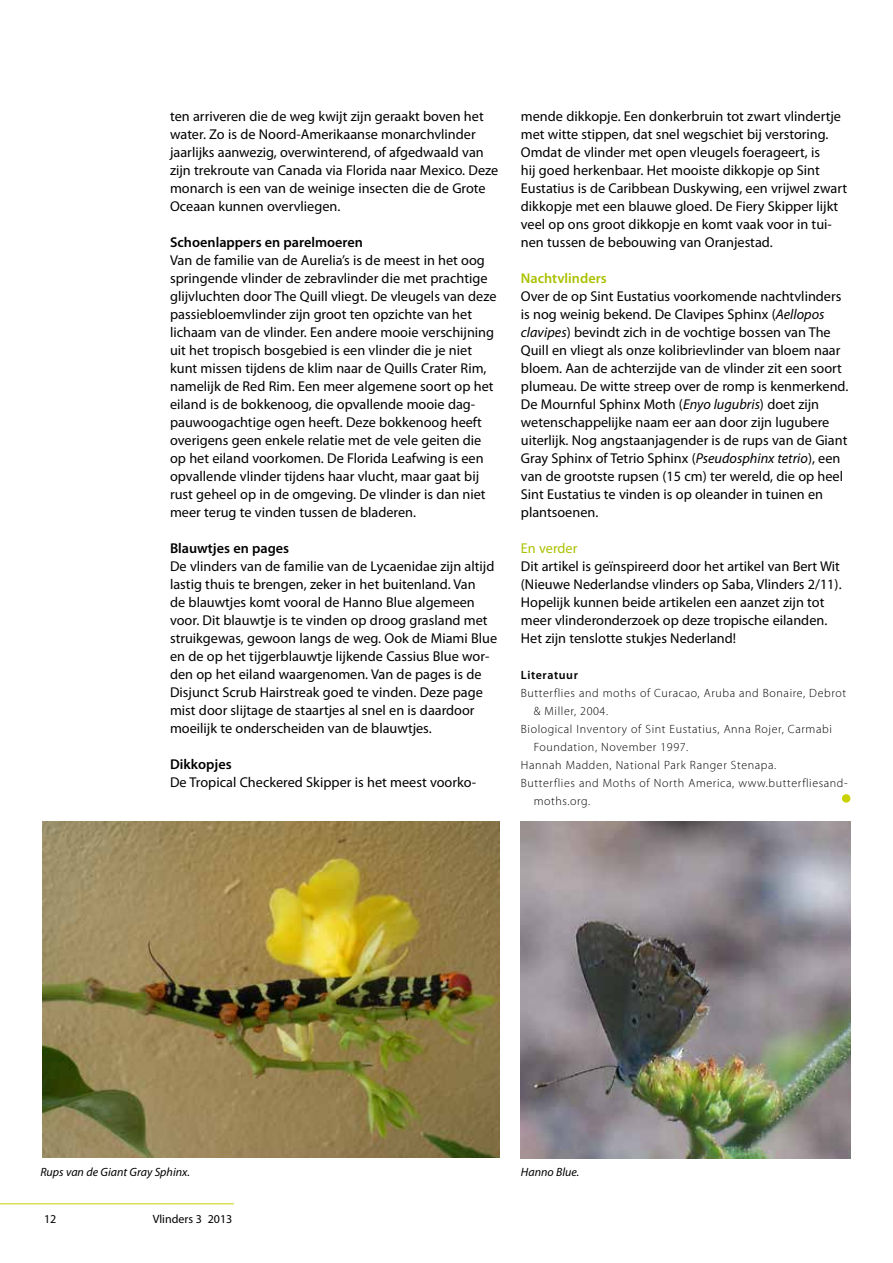
<style>
.page{position:relative;width:893px;height:1263px;background:#fff}
.page>*{position:absolute;margin:0;border:0;box-sizing:border-box;transform-origin:0 0}
.t1{font:14.25px/18px "Myriad Pro";color:#000}
.t2{font:600 14.25px "Myriad Pro";color:#000}
.t3{font:600 14.25px "Myriad Pro";color:#abc100}
.t4{font:14.25px "Myriad Pro";color:#abc100}
.t5{font:300 12px "Myriad Pro";letter-spacing:.05em;color:#000}
.t6{font:italic 12px "Myriad Pro";color:#000}
.t7{font:12px "Myriad Pro";color:#000}
.t8{font:600 12px "Myriad Pro";letter-spacing:.05em;color:#000}
.s1{font-style:italic}
</style>
<div class="page">
<hr style="left:0;top:1203px;width:234px;height:1px;background:#c9d200">
<img style="left:43px;top:822px;width:457px;height:336px">
<img style="left:521px;top:822px;width:329px;height:336px">
<div style="left:842px;top:794px;width:8px;height:9px;background:#c9d200;border-radius:50%"></div>
<p class="t1" style="left:170px;top:107px;width:330px">ten arriveren die de weg kwijt zijn geraakt boven het water. Zo is de Noord-Amerikaanse monarchvlinder jaarlijks aanwezig, overwinterend, of afgedwaald van zijn trekroute van Canada via Florida naar Mexico. Deze monarch is een van de weinige insecten die de Grote Oceaan kunnen overvliegen.</p>
<p class="t2" style="left:170px;top:233px;width:194px">Schoenlappers en parelmoeren</p>
<p class="t1" style="left:170px;top:251px;width:328px">Van de familie van de Aurelia’s is de meest in het oog springende vlinder de zebravlinder die met prachtige glijvluchten door The Quill vliegt. De vleugels van deze passiebloemvlinder zijn groot ten opzichte van het lichaam van de vlinder. Een andere mooie verschijning uit het tropisch bosgebied is een vlinder die je niet kunt missen tijdens de klim naar de Quills Crater Rim, namelijk de Red Rim. Een meer algemene soort op het eiland is de bokkenoog, die opvallende mooie dag&shy;pauwoogachtige ogen heeft. Deze bokkenoog heeft overigens geen enkele relatie met de vele geiten die op het eiland voorkomen. De Florida Leafwing is een opvallende vlinder tijdens haar vlucht, maar gaat bij rust geheel op in de omgeving. De vlinder is dan niet meer terug te vinden tussen de bladeren.</p>
<p class="t2" style="left:170px;top:539px;width:121px">Blauwtjes en pages</p>
<p class="t1" style="left:170px;top:557px;width:329px">De vlinders van de familie van de Lycaenidae zijn altijd lastig thuis te brengen, zeker in het buitenland. Van<br>de blauwtjes komt vooral de Hanno Blue algemeen voor. Dit blauwtje is te vinden op droog grasland met struikgewas, gewoon langs de weg. Ook de Miami Blue en de op het tijgerblauwtje lijkende Cassius Blue wor&shy;den op het eiland waargenomen. Van de pages is de Disjunct Scrub Hairstreak goed te vinden. Deze page mist door slijtage de staartjes al snel en is daardoor moeilijk te onderscheiden van de blauwtjes.</p>
<p class="t2" style="left:170px;top:755px;width:63px">Dikkopjes</p>
<p class="t1" style="left:170px;top:773px;width:308px">De Tropical Checkered Skipper is het meest voorko-</p>
<p class="t1" style="left:521px;top:107px;width:328px">mende dikkopje. Een donkerbruin tot zwart vlindertje met witte stippen, dat snel wegschiet bij verstoring.<br>Omdat de vlinder met open vleugels foerageert, is<br>hij goed herkenbaar. Het mooiste dikkopje op Sint Eustatius is de Caribbean Duskywing, een vrijwel zwart dikkopje met een blauwe gloed. De Fiery Skipper lijkt veel op ons groot dikkopje en komt vaak voor in tui&shy;nen tussen de bebouwing van Oranjestad.</p>
<p class="t3" style="left:521px;top:269px;width:87px">Nachtvlinders</p>
<p class="t1" style="left:521px;top:287px;width:329px">Over de op Sint Eustatius voorkomende nachtvlinders is nog weinig bekend. De Clavipes Sphinx (<span class="s1">Aellopos clavipes</span>) bevindt zich in de vochtige bossen van The Quill en vliegt als onze kolibrievlinder van bloem naar bloem. Aan de achterzijde van de vlinder zit een soort plumeau. De witte streep over de romp is kenmerkend.<br>De Mournful Sphinx Moth (<span class="s1">Enyo lugubris</span>) doet zijn wetenschappelijke naam eer aan door zijn lugubere uiterlijk. Nog angstaanjagender is de rups van de Giant Gray Sphinx of Tetrio Sphinx (<span class="s1">Pseudosphinx tetrio</span>), een van de grootste rupsen (15 cm) ter wereld, die op heel Sint Eustatius te vinden is op oleander in tuinen en plantsoenen.</p>
<p class="t4" style="left:521px;top:539px;width:58px">En verder</p>
<p class="t1" style="left:521px;top:557px;width:322px">Dit artikel is geïnspireerd door het artikel van Bert Wit (Nieuwe Nederlandse vlinders op Saba, Vlinders 2/11).<br>Hopelijk kunnen beide artikelen een aanzet zijn tot meer vlinderonderzoek op deze tropische eilanden.<br>Het zijn tenslotte stukjes Nederland!</p>
<p class="t8" style="left:521px;top:667px;width:59px">Literatuur</p>
<p class="t5" style="left:521px;top:686px;width:327px">Butterflies and moths of Curacao, Aruba and Bonaire, Debrot</p>
<p class="t5" style="left:534px;top:704px;width:76px">&amp; Miller, 2004.</p>
<p class="t5" style="left:521px;top:722px;width:312px">Biological Inventory of Sint Eustatius, Anna Rojer, Carmabi</p>
<p class="t5" style="left:534px;top:740px;width:156px">Foundation, November 1997.</p>
<p class="t5" style="left:521px;top:758px;width:257px">Hannah Madden, National Park Ranger Stenapa.</p>
<p class="t5" style="left:521px;top:776px;width:328px">Butterflies and Moths of North America, www.butterfliesand-</p>
<p class="t5" style="left:534px;top:794px;width:58px">moths.org.</p>
<p class="t6" style="left:40px;top:1165px;width:151px">Rups van de Giant Gray Sphinx.</p>
<p class="t6" style="left:521px;top:1165px;width:60px">Hanno Blue.</p>
<p class="t7" style="left:44px;top:1211px;width:14px">12</p>
<p class="t7" style="left:153px;top:1211px;width:81px">Vlinders 3 2013</p>
</div>
